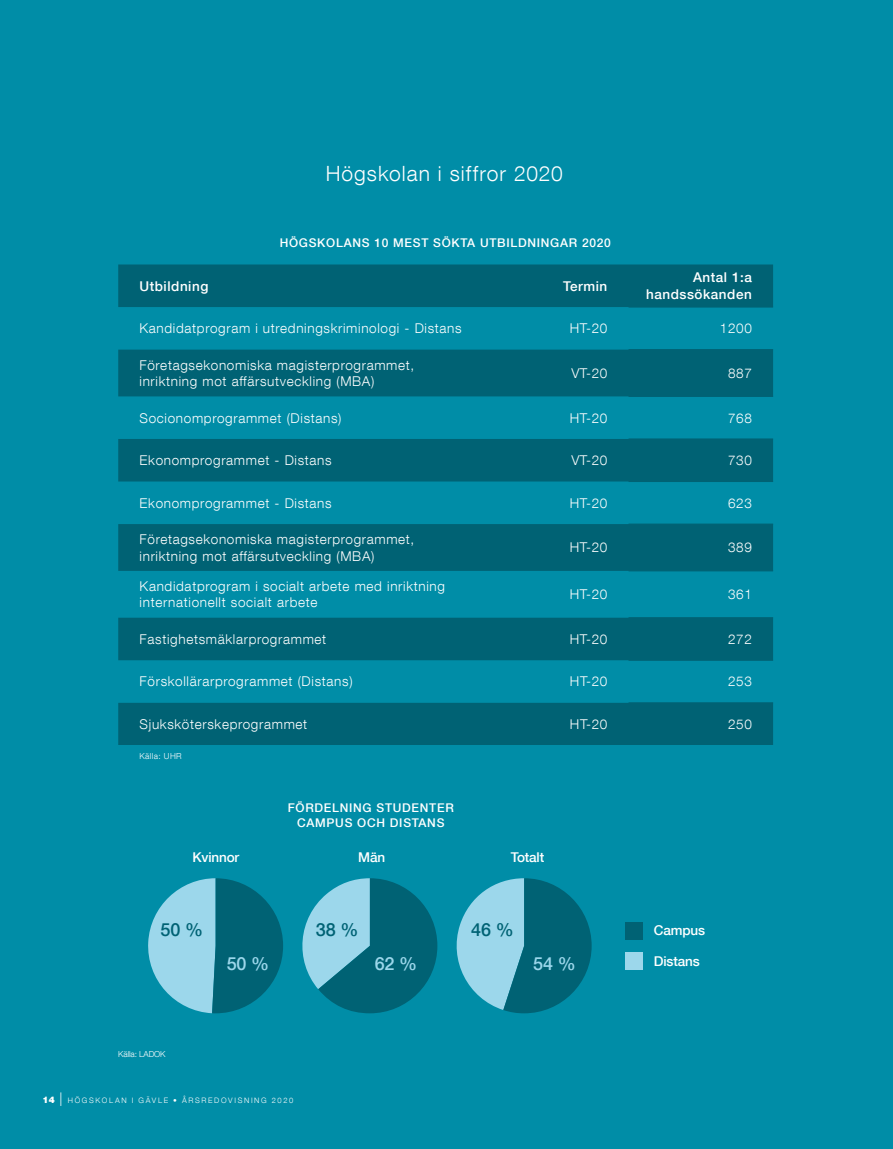
<style>
.page{position:relative;width:893px;height:1149px;background:#fff}
.page>*{position:absolute;margin:0;border:0;box-sizing:border-box;transform-origin:0 0}
.t1{font:300 21px "Helvetica Neue LT Com";letter-spacing:.05em;color:#fff}
.t2{font:500 18px "Helvetica Neue LT Com";color:#9cd7eb}
.t3{font:500 18px "Helvetica Neue LT Com";color:#006274}
.t4{font:300 13.5px/16.5px "Helvetica Neue LT Com";letter-spacing:.05em;color:#fff}
.t5{font:500 13.5px/16.5px "Helvetica Neue LT Com";letter-spacing:.04em;color:#fff;text-align:right}
.t6{font:500 13.5px "Helvetica Neue LT Com";letter-spacing:-.01em;color:#fff}
.t7{font:500 12px/15px "Helvetica Neue LT Com";letter-spacing:.06em;color:#fff;text-align:center}
.t8{font:300 8.25px "Helvetica Neue LT Com";letter-spacing:-.01em;color:#fff}
.t9{font:300 8.25px "Helvetica Neue LT Com";letter-spacing:.05em;color:#fff}
.t10{font:300 7.5px "Helvetica Neue LT Com";letter-spacing:.22em;color:#fff}
.s1{font-weight:900;font-size:9px}
.s2{font-size:13.5px}
</style>
<div class="page">
<div style="left:0;top:0;width:893px;height:1148px;background:#008da7"></div>
<svg style="left:118px;top:264px;width:655px;height:480px;fill:#006274"></svg>
<hr style="left:628px;top:349px;width:145px;height:1px;background:#006274">
<hr style="left:628px;top:396px;width:145px;height:1px;background:#006274">
<hr style="left:628px;top:438px;width:145px;height:1px;background:#006274">
<hr style="left:628px;top:481px;width:145px;height:1px;background:#006274">
<hr style="left:628px;top:523px;width:145px;height:1px;background:#006274">
<hr style="left:628px;top:570px;width:145px;height:1px;background:#006274">
<hr style="left:628px;top:617px;width:145px;height:1px;background:#006274">
<hr style="left:628px;top:659px;width:145px;height:1px;background:#006274">
<hr style="left:628px;top:702px;width:145px;height:1px;background:#006274">
<hr style="left:628px;top:306px;width:145px;height:1px;background:#006274">
<svg style="left:148px;top:878px;width:135px;height:134px"></svg>
<svg style="left:302px;top:878px;width:135px;height:134px"></svg>
<svg style="left:456px;top:878px;width:136px;height:134px"></svg>
<div style="left:625px;top:922px;width:17px;height:17px;background:#006274"></div>
<div style="left:625px;top:952px;width:17px;height:17px;background:#9cd7eb"></div>
<h1 class="t1" style="left:326px;top:161px;width:239px">Högskolan i siffror 2020</h1>
<p class="t7" style="left:280px;top:235px;width:333px">HÖGSKOLANS 10 MEST SÖKTA UTBILDNINGAR 2020</p>
<p class="t5" style="left:139px;top:277px;width:70px">Utbildning</p>
<p class="t5" style="left:563px;top:277px;width:46px">Termin</p>
<p class="t5" style="left:646px;top:269px;width:107px">Antal 1:a handssökanden</p>
<p class="t4" style="left:140px;top:320px;width:324px">Kandidatprogram i utredningskriminologi - Distans</p>
<p class="t4" style="left:570px;top:320px;width:39px">HT-20</p>
<p class="t4" style="left:720px;top:320px;width:34px">1200</p>
<p class="t4" style="left:140px;top:356px;width:276px">Företagsekonomiska magisterprogrammet, inriktning mot affärsutveckling (MBA)</p>
<p class="t4" style="left:571px;top:364px;width:37px">VT-20</p>
<p class="t4" style="left:728px;top:364px;width:25px">887</p>
<p class="t4" style="left:140px;top:409px;width:204px">Socionomprogrammet (Distans)</p>
<p class="t4" style="left:570px;top:409px;width:39px">HT-20</p>
<p class="t4" style="left:728px;top:409px;width:25px">768</p>
<p class="t4" style="left:140px;top:451px;width:194px">Ekonomprogrammet - Distans</p>
<p class="t4" style="left:571px;top:451px;width:37px">VT-20</p>
<p class="t4" style="left:728px;top:451px;width:25px">730</p>
<p class="t4" style="left:140px;top:494px;width:194px">Ekonomprogrammet - Distans</p>
<p class="t4" style="left:570px;top:494px;width:39px">HT-20</p>
<p class="t4" style="left:728px;top:494px;width:25px">623</p>
<p class="t4" style="left:140px;top:530px;width:276px">Företagsekonomiska magisterprogrammet, inriktning mot affärsutveckling (MBA)</p>
<p class="t4" style="left:570px;top:539px;width:39px">HT-20</p>
<p class="t4" style="left:728px;top:539px;width:25px">389</p>
<p class="t4" style="left:140px;top:577px;width:307px">Kandidatprogram i socialt arbete med inriktning internationellt socialt arbete</p>
<p class="t4" style="left:570px;top:585px;width:39px">HT-20</p>
<p class="t4" style="left:728px;top:585px;width:25px">361</p>
<p class="t4" style="left:140px;top:630px;width:188px">Fastighetsmäklarprogrammet</p>
<p class="t4" style="left:570px;top:630px;width:39px">HT-20</p>
<p class="t4" style="left:728px;top:630px;width:25px">272</p>
<p class="t4" style="left:140px;top:672px;width:214px">Förskollärarprogrammet (Distans)</p>
<p class="t4" style="left:570px;top:672px;width:39px">HT-20</p>
<p class="t4" style="left:728px;top:672px;width:25px">253</p>
<p class="t4" style="left:140px;top:715px;width:169px">Sjuksköterskeprogrammet</p>
<p class="t4" style="left:570px;top:715px;width:39px">HT-20</p>
<p class="t4" style="left:728px;top:715px;width:25px">250</p>
<p class="t9" style="left:139px;top:751px;width:44px">Källa: UHR</p>
<p class="t7" style="left:288px;top:800px;width:168px">FÖRDELNING STUDENTER<br>CAMPUS OCH DISTANS</p>
<p class="t6" style="left:192px;top:848px;width:48px">Kvinnor</p>
<p class="t5" style="left:358px;top:848px;width:28px">Män</p>
<p class="t5" style="left:511px;top:848px;width:35px">Totalt</p>
<h2 class="t3" style="left:161px;top:918px;width:44px">50 %</h2>
<h2 class="t2" style="left:227px;top:952px;width:44px">50 %</h2>
<h2 class="t3" style="left:316px;top:918px;width:44px">38 %</h2>
<h2 class="t3" style="left:471px;top:918px;width:44px">46 %</h2>
<h2 class="t2" style="left:375px;top:952px;width:44px">62 %</h2>
<h2 class="t2" style="left:533px;top:952px;width:44px">54 %</h2>
<p class="t8" style="left:118px;top:1048px;width:49px">Källa: LADOK</p>
<p class="t10" style="left:43px;top:1095px;width:252px"><span class="s1">14</span> <span class="s2">|</span> HÖGSKOLAN I GÄVLE • ÅRSREDOVISNING 2020</p>
<p class="t5" style="left:654px;top:921px;width:53px">Campus</p>
<p class="t6" style="left:654px;top:952px;width:47px">Distans</p>
</div>
